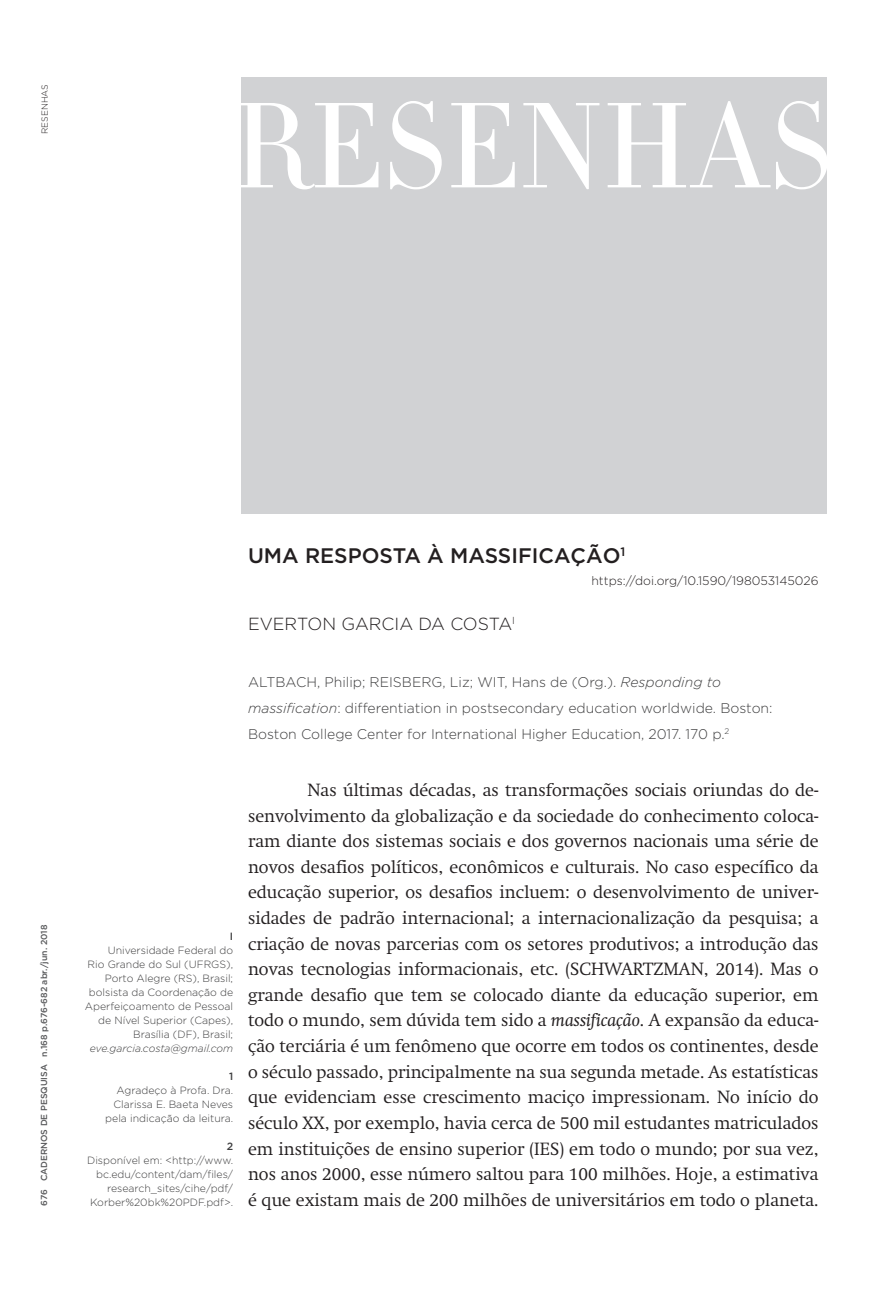
<style>
.page{position:relative;width:893px;height:1290px;background:#fff}
.page>*{position:absolute;margin:0;border:0;box-sizing:border-box;transform-origin:0 0}
.t1{font:300 119px "Didot HTF 11";color:#fff}
.t2{font:500 21px "Gotham HTF";color:#231f20}
.t3{font:300 17.5px/25.6px "Swift";color:#231f20;text-align:justify}
.t4{font:300 17.5px "Gotham HTF";color:#231f20}
.t5{font:300 14px/25.6px "Gotham HTF";color:#3e3e3f}
.t6{font:300 12.25px "Gotham HTF";color:#231f20}
.t7{font:300 10.5px/14px "Gotham HTF";color:#3e3e3f;text-align:right}
.t8{font:italic 300 10.5px "Gotham HTF";color:#3e3e3f}
.t9{font:500 10.5px "Gotham HTF";color:#3e3e3f}
.t10{font:500 8.75px "Gotham HTF";color:#57585a}
.t11{font:300 8.75px "Gotham HTF";color:#231f20}
.s1{font-style:italic}
.s2{font-weight:400;font-style:italic}
</style>
<div class="page">
<div style="left:241px;top:77px;width:585px;height:436px;background:#d1d2d4"></div>
<p class="t11" style="left:40px;top:134px;width:51px;rotate:-90deg">RESENHAS</p>
<h1 class="t1" style="left:232px;top:75px;width:602px">RESENHAS</h1>
<p class="t10" style="left:39px;top:1205px;width:282px;rotate:-90deg">676 CADERNOS DE PESQUISA n.168 p.676-682 abr./jun. 2018</p>
<p class="t2" style="left:248px;top:544px;width:379px">UMA RESPOSTA À MASSIFICAÇÃO<sup>1</sup></p>
<p class="t6" style="left:591px;top:574px;width:229px">https://doi.org/10.1590/198053145026</p>
<p class="t4" style="left:248px;top:614px;width:269px">EVERTON GARCIA DA COSTA<sup>I</sup></p>
<p class="t5" style="left:248px;top:669px;width:526px">ALTBACH, Philip; REISBERG, Liz; WIT, Hans de (Org.). <span class="s1">Responding to massification</span>: differentiation in postsecondary education worldwide. Boston:<br>Boston College Center for International Higher Education, 2017. 170 p.<sup>2</sup></p>
<p class="t9" style="left:230px;top:930px;width:5px">I</p>
<p class="t7" style="left:85px;top:943px;width:150px">Universidade Federal do<br>Rio Grande do Sul (UFRGS),<br>Porto Alegre (RS), Brasil; bolsista da Coordenação de<br>Aperfeiçoamento de Pessoal de Nível Superior (Capes),<br>Brasília (DF), Brasil;</p>
<p class="t8" style="left:90px;top:1042px;width:145px">eve.garcia.costa@gmail.com</p>
<p class="t9" style="left:229px;top:1070px;width:6px">1</p>
<p class="t7" style="left:105px;top:1083px;width:129px">Agradeço à Profa. Dra.<br>Clarissa E. Baeta Neves pela indicação da leitura.</p>
<p class="t9" style="left:227px;top:1140px;width:8px">2</p>
<p class="t7" style="left:87px;top:1153px;width:148px">Disponível em: &lt;http://www. bc.edu/content/dam/files/ research_sites/cihe/pdf/<br>Korber%20bk%20PDF.pdf&gt;.</p>
<p class="t3" style="left:248px;top:777px;width:572px;text-indent:60px">Nas últimas décadas, as transformações sociais oriundas do de&shy;senvolvimento da globalização e da sociedade do conhecimento coloca&shy;ram diante dos sistemas sociais e dos governos nacionais uma série de novos desafios políticos, econômicos e culturais. No caso específico da educação superior, os desafios incluem: o desenvolvimento de univer&shy;sidades de padrão internacional; a internacionalização da pesquisa; a criação de novas parcerias com os setores produtivos; a introdução das novas tecnologias informacionais, etc. (SCHWARTZMAN, 2014). Mas o grande desafio que tem se colocado diante da educação superior, em todo o mundo, sem dúvida tem sido a <span class="s2">massificação</span>. A expansão da educa&shy;ção terciária é um fenômeno que ocorre em todos os continentes, desde o século passado, principalmente na sua segunda metade. As estatísticas que evidenciam esse crescimento maciço impressionam. No início do século XX, por exemplo, havia cerca de 500 mil estudantes matriculados em instituições de ensino superior (IES) em todo o mundo; por sua vez, nos anos 2000, esse número saltou para 100 milhões. Hoje, a estimativa é que existam mais de 200 milhões de universitários em todo o planeta.</p>
</div>
